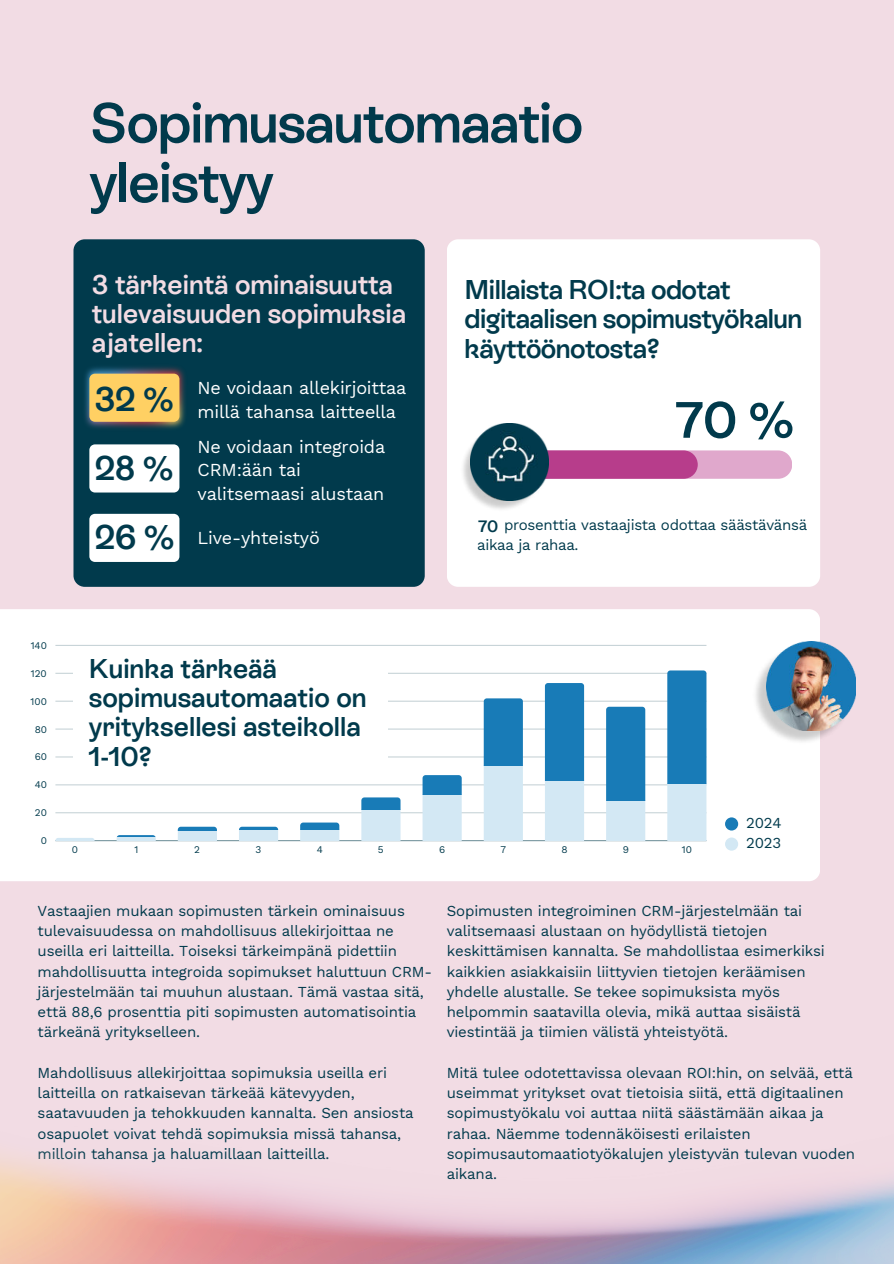
<style>
.page{position:relative;width:894px;height:1264px;background:#fff}
.page>*{position:absolute;margin:0;border:0;box-sizing:border-box;transform-origin:0 0}
.t1{font:600 56.25px/59.7px "ES Rebond Grotesque";letter-spacing:-.02em;color:#013a4c}
.t2{font:600 51px "ES Rebond Grotesque";color:#013a4c}
.t3{font:600 34.05px/69.3px "ES Rebond Grotesque";color:#013a4c;text-align:justify}
.t4{font:600 27px/29.2px "ES Rebond Grotesque";letter-spacing:-.02em;color:#013a4c}
.t5{font:600 27px/29.2px "ES Rebond Grotesque";color:#013a4c}
.t6{font:600 27px/29.2px "ES Rebond Grotesque";color:#f2dce4}
.t7{font:18px/23.7px "Work Sans";letter-spacing:-.01em;color:#fff}
.t8{font:600 16.35px "ES Rebond Grotesque";color:#013a4c}
.t9{font:15px/20.2px "Work Sans";letter-spacing:-.01em;color:#013a4c}
.t10{font:10.05px "Work Sans";color:#013a4c}
.s1{color:#fff}
</style>
<div class="page">
<div style="left:0;top:0;width:893px;height:1263px;background:#f2dce4"></div>
<div style="left:0;top:609px;width:819px;height:272px;background:#fff"></div>
<hr style="left:55px;top:840px;width:651px;height:1px;background:#013a4c;opacity:.6">
<hr style="left:55px;top:812px;width:651px;height:1px;background:#d2dcdf">
<hr style="left:55px;top:784px;width:651px;height:1px;background:#d8e0e3">
<hr style="left:55px;top:756px;width:651px;height:1px;background:#dee5e7">
<hr style="left:55px;top:728px;width:651px;height:1px;background:#e4eaec">
<hr style="left:55px;top:701px;width:651px;height:1px;background:#d4dde0">
<hr style="left:55px;top:673px;width:651px;height:1px;background:#ced9dc">
<hr style="left:55px;top:645px;width:651px;height:1px;background:#c8d4d8">
<svg style="left:55px;top:837px;width:40px;height:3px"></svg>
<svg style="left:117px;top:835px;width:39px;height:5px"></svg>
<svg style="left:178px;top:826px;width:39px;height:14px"></svg>
<svg style="left:239px;top:826px;width:39px;height:14px"></svg>
<svg style="left:300px;top:822px;width:39px;height:18px"></svg>
<svg style="left:361px;top:797px;width:39px;height:43px;background:#9ec9e2"></svg>
<svg style="left:422px;top:775px;width:39px;height:65px;background:#9bc7e1"></svg>
<svg style="left:483px;top:698px;width:39px;height:142px;background:#7cb5d7"></svg>
<svg style="left:544px;top:683px;width:40px;height:157px;background:#62a6cf"></svg>
<svg style="left:606px;top:706px;width:39px;height:134px;background:#509bc9"></svg>
<svg style="left:667px;top:670px;width:39px;height:170px;background:#57a0cb"></svg>
<div style="left:724px;top:817px;width:14px;height:13px;background:#187bb7;border-radius:50%"></div>
<div style="left:724px;top:837px;width:14px;height:13px;background:#d3e8f4;border-radius:50%"></div>
<div style="left:73px;top:239px;width:351px;height:348px;background:#013a4c;border-radius:11px"></div>
<div style="left:446px;top:239px;width:373px;height:348px;background:#fff;border-radius:11px"></div>
<div style="left:73px;top:654px;width:314px;height:115px;background:#fff"></div>
<img style="left:73px;top:359px;width:112px;height:77px">
<div style="left:89px;top:373px;width:90px;height:49px;background:#ffd063"></div>
<div style="left:89px;top:444px;width:90px;height:48px;background:#fff"></div>
<div style="left:89px;top:514px;width:90px;height:48px;background:#fff"></div>
<div style="left:477px;top:450px;width:315px;height:29px;background:#e0a8cc;border-radius:14px"></div>
<div style="left:477px;top:450px;width:220px;height:29px;background:#b73d8b;border-radius:14px"></div>
<img style="left:463px;top:449px;width:62px;height:60px">
<img style="left:470px;top:423px;width:78px;height:78px">
<img style="left:752px;top:647px;width:81px;height:97px">
<img style="left:766px;top:641px;width:89px;height:89px">
<h1 class="t1" style="left:89px;top:91px;width:495px">Sopimusautomaatio yleistyy</h1>
<h3 class="t6" style="left:92px;top:268px;width:316px">3 tärkeintä ominaisuutta tulevaisuuden sopimuksia ajatellen:</h3>
<h3 class="t4" style="left:464px;top:274px;width:339px">Millaista ROI:ta odotat digitaalisen sopimustyökalun käyttöönotosta?</h3>
<h3 class="t3" style="left:94px;top:363px;width:82px">32 % 28 % 26 %</h3>
<p class="t7" style="left:197px;top:375px;width:210px">Ne voidaan allekirjoittaa millä tahansa laitteella</p>
<h2 class="t2" style="left:674px;top:385px;width:121px">70 %</h2>
<p class="t7" style="left:197px;top:434px;width:189px">Ne voidaan integroida<br>CRM:ään tai valitsemaasi alustaan</p>
<p class="t9" style="left:477px;top:514px;width:331px"><span class="s1">70</span> prosenttia vastaajista odottaa säästävänsä aikaa ja rahaa.</p>
<p class="t8" style="left:478px;top:515px;width:22px">70</p>
<p class="t7" style="left:197px;top:525px;width:124px">Live-yhteistyö</p>
<p class="t10" style="left:31px;top:637px;width:18px">140</p>
<p class="t10" style="left:31px;top:665px;width:18px">120</p>
<p class="t10" style="left:31px;top:693px;width:18px">100</p>
<p class="t10" style="left:35px;top:721px;width:14px">80</p>
<p class="t10" style="left:35px;top:749px;width:14px">60</p>
<p class="t10" style="left:35px;top:777px;width:14px">40</p>
<p class="t10" style="left:35px;top:805px;width:14px">20</p>
<p class="t10" style="left:41px;top:833px;width:8px">0</p>
<h3 class="t5" style="left:89px;top:652px;width:279px">Kuinka tärkeää sopimusautomaatio on yrityksellesi asteikolla<br>1-10?</h3>
<p class="t10" style="left:72px;top:842px;width:8px">0</p>
<p class="t10" style="left:135px;top:842px;width:5px">1</p>
<p class="t10" style="left:194px;top:842px;width:7px">2</p>
<p class="t10" style="left:255px;top:842px;width:7px">3</p>
<p class="t10" style="left:316px;top:842px;width:8px">4</p>
<p class="t10" style="left:377px;top:842px;width:7px">5</p>
<p class="t10" style="left:439px;top:842px;width:8px">6</p>
<p class="t10" style="left:500px;top:842px;width:7px">7</p>
<p class="t10" style="left:561px;top:842px;width:8px">8</p>
<p class="t10" style="left:622px;top:842px;width:8px">9</p>
<p class="t10" style="left:681px;top:842px;width:12px">10</p>
<p class="t9" style="left:746px;top:812px;width:37px">2024<br>2023</p>
<p class="t9" style="left:38px;top:900px;width:396px">Vastaajien mukaan sopimusten tärkein ominaisuus tulevaisuudessa on mahdollisuus allekirjoittaa ne useilla eri laitteilla. Toiseksi tärkeimpänä pidettiin mahdollisuutta integroida sopimukset haluttuun CRM&shy;järjestelmään tai muuhun alustaan. Tämä vastaa sitä, että 88,6 prosenttia piti sopimusten automatisointia tärkeänä yritykselleen.</p>
<p class="t9" style="left:38px;top:1062px;width:377px">Mahdollisuus allekirjoittaa sopimuksia useilla eri laitteilla on ratkaisevan tärkeää kätevyyden, saatavuuden ja tehokkuuden kannalta. Sen ansiosta osapuolet voivat tehdä sopimuksia missä tahansa, milloin tahansa ja haluamillaan laitteilla.</p>
<p class="t9" style="left:446px;top:900px;width:379px">Sopimusten integroiminen CRM-järjestelmään tai valitsemaasi alustaan on hyödyllistä tietojen keskittämisen kannalta. Se mahdollistaa esimerkiksi kaikkien asiakkaisiin liittyvien tietojen keräämisen yhdelle alustalle. Se tekee sopimuksista myös helpommin saatavilla olevia, mikä auttaa sisäistä viestintää ja tiimien välistä yhteistyötä.</p>
<p class="t9" style="left:446px;top:1062px;width:409px">Mitä tulee odotettavissa olevaan ROI:hin, on selvää, että useimmat yritykset ovat tietoisia siitä, että digitaalinen sopimustyökalu voi auttaa niitä säästämään aikaa ja rahaa. Näemme todennäköisesti erilaisten sopimusautomaatiotyökalujen yleistyvän tulevan vuoden aikana.</p>
</div>
